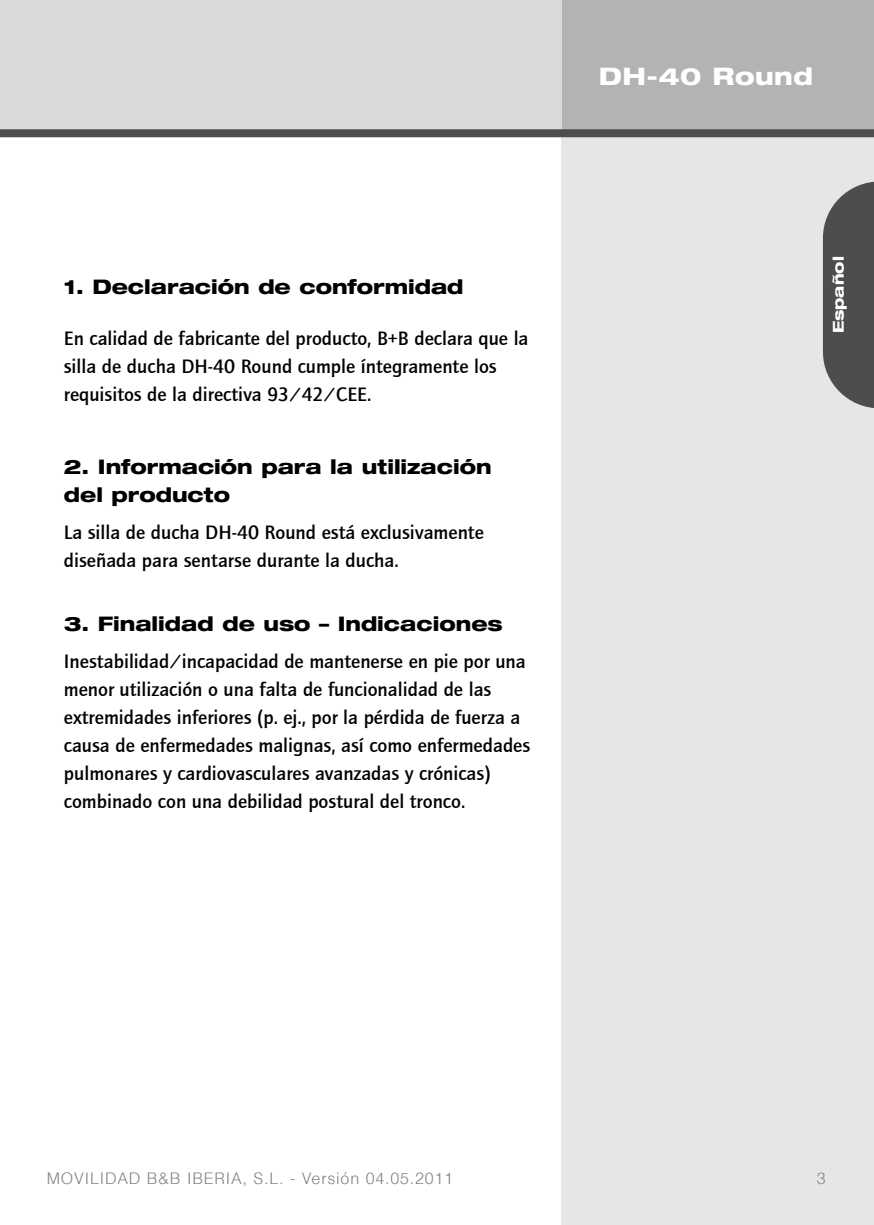
<style>
.page{position:relative;width:874px;height:1225px;background:#fff}
.page>*{position:absolute;margin:0;border:0;box-sizing:border-box;transform-origin:0 0}
.t1{font:italic 800 expanded 24px "Helvetica Neue";letter-spacing:.02em;color:#fff}
.t2{font:500 20px/28px "Quay Sans";color:#000}
.t3{font:800 expanded 20px/28px "Helvetica Neue";color:#000}
.t4{font:300 16px "Helvetica";letter-spacing:.05em;color:#808080}
.t5{font:800 expanded 15px "Helvetica Neue";color:#fff}
</style>
<div class="page">
<div style="left:561px;top:133px;width:312px;height:1092px;background:#e6e6e6"></div>
<div style="left:561px;top:0;width:312px;height:133px;background:#b3b3b3"></div>
<div style="left:0;top:0;width:561px;height:133px;background:#d9d9d9"></div>
<svg style="left:822px;top:182px;width:51px;height:226px;background:#616161"></svg>
<div style="left:0;top:129px;width:873px;height:8px;background:#4d4d4d"></div>
<p class="t3" style="left:64px;top:274px;width:401px">1. Declaración de conformidad</p>
<p class="t2" style="left:64px;top:326px;width:466px">En calidad de fabricante del producto, B+B declara que la silla de ducha DH-40 Round cumple íntegramente los requisitos de la directiva 93/42/CEE.</p>
<p class="t3" style="left:64px;top:454px;width:429px">2. Información para la utilización del producto</p>
<p class="t2" style="left:64px;top:519px;width:421px">La silla de ducha DH-40 Round está exclusivamente diseñada para sentarse durante la ducha.</p>
<p class="t3" style="left:64px;top:611px;width:440px">3. Finalidad de uso – Indicaciones</p>
<p class="t2" style="left:64px;top:649px;width:467px">Inestabilidad/incapacidad de mantenerse en pie por una menor utilización o una falta de funcionalidad de las extremidades inferiores (p. ej., por la pérdida de fuerza a causa de enfermedades malignas, así como enfermedades pulmonares y cardiovasculares avanzadas y crónicas) combinado con una debilidad postural del tronco.</p>
<p class="t1" style="left:598px;top:67px;width:215px">DH-40 Round</p>
<p class="t5" style="left:832px;top:333px;width:78px;rotate:-90deg">Español</p>
<p class="t4" style="left:47px;top:1171px;width:407px">MOVILIDAD B&amp;B IBERIA, S.L. - Versión 04.05.2011</p>
<p class="t4" style="left:816px;top:1171px;width:10px">3</p>
</div>
